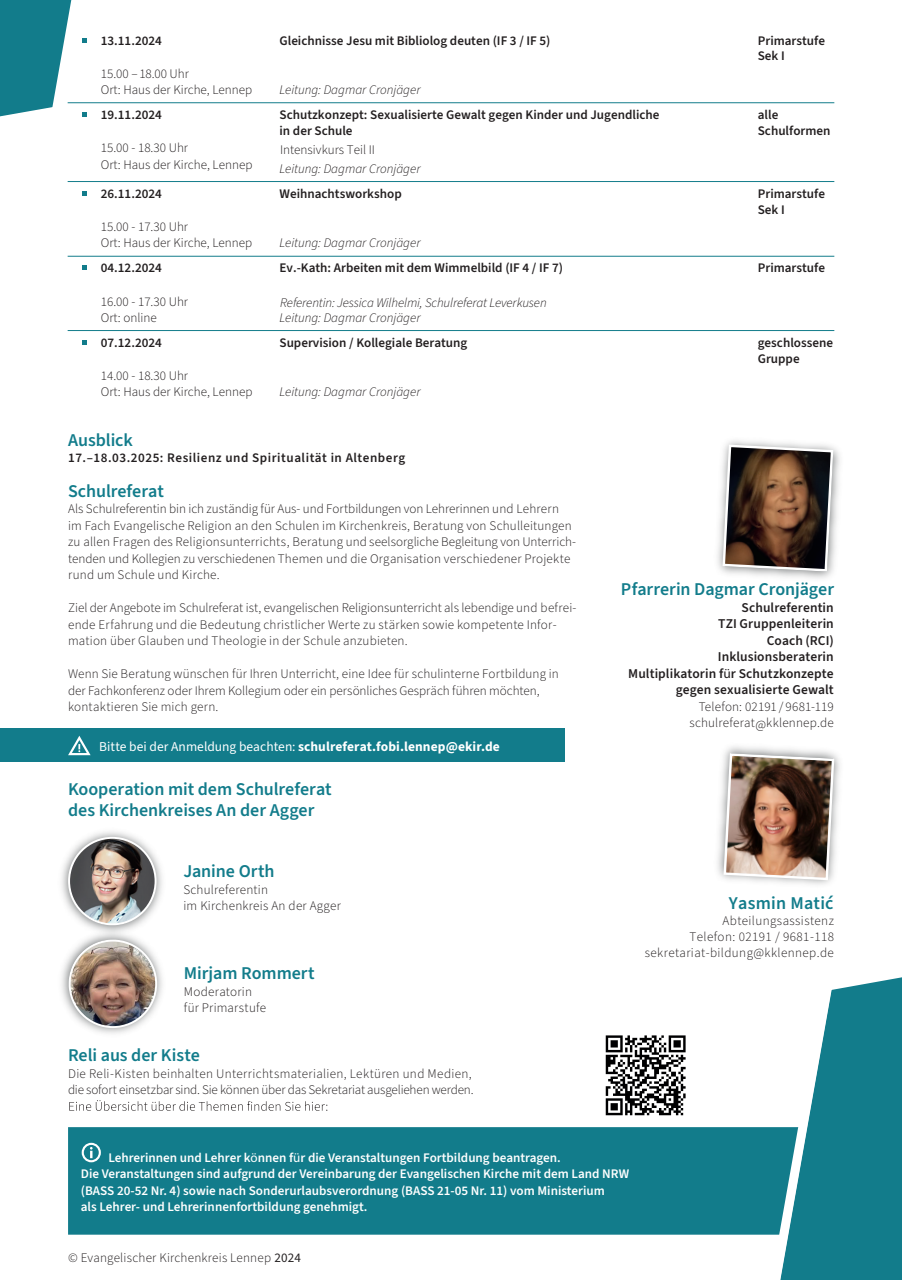
<style>
.page{position:relative;width:902px;height:1280px;background:#fff}
.page>*{position:absolute;margin:0;border:0;box-sizing:border-box;transform-origin:0 0}
.t1{font:600 18px/21px "Source Sans 3";letter-spacing:-.005em;color:#127c8b}
.t2{font:600 18px "Source Sans 3";letter-spacing:.015em;color:#127c8b}
.t3{font:600 13.5px/16.5px "Source Sans 3";letter-spacing:.005em;color:#231f20;text-align:right}
.t4{font:700 13.5px "Source Sans 3";letter-spacing:.005em;color:#fff}
.t5{font:300 13.2px/16.5px "Source Sans 3";letter-spacing:.01em;color:#231f20}
.t6{font:600 13.2px/15.8px "Source Sans 3";color:#231f20}
.t7{font:600 13.2px/16.5px "Source Sans 3";color:#fff}
.t8{font:italic 300 13.2px "Source Sans 3";color:#231f20}
.t9{font:300 13.2px/15.8px "Source Sans 3";letter-spacing:.03em;color:#231f20;text-align:right}
.t10{font:600 13.2px "Source Sans 3";letter-spacing:.04em;color:#231f20}
.s1{font-weight:400}
.s2{font-family:"Myriad Pro";font-weight:400}
</style>
<div class="page">
<img style="left:717px;top:440px;width:123px;height:139px">
<img style="left:717px;top:746px;width:123px;height:139px">
<svg style="left:721px;top:443px;width:113px;height:130px;background:#675449"></svg>
<img style="left:722px;top:752px;width:113px;height:129px">
<img style="left:61px;top:938px;width:102px;height:96px">
<img style="left:61px;top:831px;width:101px;height:107px">
<img style="left:69px;top:837px;width:86px;height:87px;border-radius:43px">
<div style="left:68px;top:836px;width:88px;height:89px;border:2px solid #fff;border-radius:50%"></div>
<img style="left:70px;top:940px;width:86px;height:87px;border-radius:43px">
<div style="left:69px;top:939px;width:88px;height:89px;border:2px solid #fff;border-radius:50%"></div>
<svg style="left:69px;top:1100px;width:258px;height:10px"></svg>
<div style="left:68px;top:1127px;width:683px;height:107px;background:#127c8b"></div>
<svg style="left:90px;top:1146px;width:3px;height:12px"></svg>
<div style="left:82px;top:1142px;width:19px;height:20px;border:2px solid #fff;border-radius:50%"></div>
<div style="left:0;top:729px;width:564px;height:33px;background:#127c8b"></div>
<svg style="left:68px;top:735px;width:23px;height:20px"></svg>
<svg style="left:751px;top:977px;width:150px;height:302px"></svg>
<hr style="left:68px;top:102px;width:766px;height:1px;background:#127c8b">
<hr style="left:68px;top:181px;width:766px;height:1px;background:#127c8b">
<svg style="left:0;top:0;width:109px;height:117px"></svg>
<svg style="left:82px;top:191px;width:4px;height:4px"></svg>
<hr style="left:68px;top:256px;width:766px;height:1px;background:#127c8b">
<svg style="left:82px;top:266px;width:4px;height:4px"></svg>
<svg style="left:605px;top:1035px;width:80px;height:80px"></svg>
<hr style="left:68px;top:330px;width:766px;height:1px;background:#127c8b">
<svg style="left:82px;top:340px;width:4px;height:4px"></svg>
<p class="t6" style="left:101px;top:32px;width:63px">13.11.2024</p>
<p class="t5" style="left:101px;top:65px;width:153px">15.00 – 18.00 Uhr<br>Ort: Haus der Kirche, Lennep</p>
<p class="t6" style="left:101px;top:107px;width:63px">19.11.2024</p>
<p class="t5" style="left:101px;top:139px;width:153px">15.00 - 18.30 Uhr<br>Ort: Haus der Kirche, Lennep</p>
<p class="t6" style="left:101px;top:185px;width:63px">26.11.2024</p>
<p class="t5" style="left:101px;top:218px;width:153px">15.00 - 17.30 Uhr<br>Ort: Haus der Kirche, Lennep</p>
<p class="t6" style="left:101px;top:260px;width:63px">04.12.2024</p>
<p class="t5" style="left:101px;top:293px;width:89px">16.00 - 17.30 Uhr<br>Ort: online</p>
<p class="t6" style="left:101px;top:334px;width:63px">07.12.2024</p>
<p class="t5" style="left:101px;top:367px;width:153px">14.00 - 18.30 Uhr<br>Ort: Haus der Kirche, Lennep</p>
<p class="t6" style="left:279px;top:32px;width:272px">Gleichnisse Jesu mit Bibliolog deuten (IF 3 / IF 5)</p>
<p class="t8" style="left:279px;top:82px;width:142px">Leitung: Dagmar Cronjäger</p>
<p class="t6" style="left:279px;top:107px;width:381px">Schutzkonzept: Sexualisierte Gewalt gegen Kinder und Jugendliche in der Schule</p>
<p class="t8" style="left:279px;top:161px;width:142px">Leitung: Dagmar Cronjäger</p>
<p class="t5" style="left:280px;top:141px;width:96px">Intensivkurs Teil II</p>
<p class="t6" style="left:279px;top:185px;width:124px">Weihnachtsworkshop</p>
<p class="t8" style="left:279px;top:235px;width:142px">Leitung: Dagmar Cronjäger</p>
<p class="t6" style="left:279px;top:260px;width:285px">Ev.-Kath: Arbeiten mit dem Wimmelbild (IF 4 / IF 7)</p>
<p class="t8" style="left:279px;top:309px;width:142px">Leitung: Dagmar Cronjäger</p>
<p class="t8" style="left:280px;top:294px;width:268px">Referentin: Jessica Wilhelmi, Schulreferat Leverkusen</p>
<p class="t6" style="left:279px;top:334px;width:189px">Supervision / Kollegiale Beratung</p>
<p class="t8" style="left:279px;top:384px;width:142px">Leitung: Dagmar Cronjäger</p>
<h1 class="t1" style="left:68px;top:429px;width:66px">Ausblick</h1>
<p class="t10" style="left:68px;top:449px;width:339px">17.–18.03.2025: Resilienz und Spiritualität in Altenberg</p>
<p class="t6" style="left:757px;top:32px;width:69px">Primarstufe<br>Sek I</p>
<p class="t6" style="left:757px;top:107px;width:74px">alle<br>Schulformen</p>
<p class="t6" style="left:757px;top:185px;width:69px">Primarstufe<br>Sek I</p>
<p class="t6" style="left:757px;top:260px;width:69px">Primarstufe</p>
<p class="t6" style="left:757px;top:334px;width:77px">geschlossene<br>Gruppe</p>
<h1 class="t1" style="left:68px;top:480px;width:97px">Schulreferat</h1>
<p class="t5" style="left:68px;top:500px;width:509px">Als Schulreferentin bin ich zuständig für Aus- und Fortbildungen von Lehrerinnen und Lehrern im Fach Evangelische Religion an den Schulen im Kirchenkreis, Beratung von Schulleitungen zu allen Fragen des Religionsunterrichts, Beratung und seelsorgliche Begleitung von Unterrich&shy;tenden und Kollegien zu verschiedenen Themen und die Organisation verschiedener Projekte rund um Schule und Kirche.</p>
<p class="t5" style="left:68px;top:599px;width:509px">Ziel der Angebote im Schulreferat ist, evangelischen Religionsunterricht als lebendige und befrei&shy;ende Erfahrung und die Bedeutung christlicher Werte zu stärken sowie kompetente Infor&shy;mation über Glauben und Theologie in der Schule anzubieten.</p>
<p class="t5" style="left:68px;top:665px;width:492px">Wenn Sie Beratung wünschen für Ihren Unterricht, eine Idee für schulinterne Fortbildung in der Fachkonferenz oder Ihrem Kollegium oder ein persönliches Gespräch führen möchten, kontaktieren Sie mich gern.</p>
<p class="t4" style="left:99px;top:737px;width:402px"><span class="s1">Bitte bei der Anmeldung beachten:</span> schulreferat.fobi.lennep@ekir.de</p>
<h1 class="t1" style="left:68px;top:778px;width:265px">Kooperation mit dem Schulreferat des Kirchenkreises An der Agger</h1>
<h1 class="t1" style="left:621px;top:579px;width:214px">Pfarrerin Dagmar Cronjäger</h1>
<p class="t3" style="left:628px;top:599px;width:207px">Schulreferentin<br>TZI Gruppenleiterin<br>Coach (RCI)<br>Inklusionsberaterin<br>Multiplikatorin f<span class="s2">ü</span>r Schutzkonzepte gegen sexualisierte Gewalt</p>
<p class="t5" style="left:689px;top:698px;width:146px;text-align:right">Telefon: 02191 / 9681-119 schulreferat@kklennep.de</p>
<h1 class="t1" style="left:183px;top:860px;width:93px">Janine Orth</h1>
<p class="t5" style="left:183px;top:881px;width:159px;line-height:15.8px">Schulreferentin<br>im Kirchenkreis An der Agger</p>
<h1 class="t2" style="left:728px;top:891px;width:106px">Yasmin Matić</h1>
<p class="t9" style="left:644px;top:913px;width:191px">Abteilungsassistenz<br>Telefon: 02191 / 9681-118 sekretariat-bildung@kklennep.de</p>
<h1 class="t1" style="left:184px;top:963px;width:132px">Mirjam Rommert</h1>
<p class="t5" style="left:184px;top:983px;width:84px">Moderatorin für Primarstufe</p>
<h1 class="t1" style="left:68px;top:1044px;width:133px">Reli aus der Kiste</h1>
<p class="t5" style="left:68px;top:1065px;width:407px">Die Reli-Kisten beinhalten Unterrichtsmaterialien, Lektüren und Medien, die sofort einsetzbar sind. Sie können über das Sekretariat ausgeliehen werden.</p>
<p class="t7" style="left:81px;top:1149px;width:549px;text-indent:27px">Lehrerinnen und Lehrer k<span class="s2">ö</span>nnen f<span class="s2">ü</span>r die Veranstaltungen Fortbildung beantragen.<br>Die Veranstaltungen sind aufgrund der Vereinbarung der Evangelischen Kirche mit dem Land NRW (BASS 20-52 Nr. 4) sowie nach Sonderurlaubsverordnung (BASS 21-05 Nr. 11) vom Ministerium<br>als Lehrer- und Lehrerinnenfortbildung genehmigt.</p>
<p class="t5" style="left:68px;top:1249px;width:234px">© Evangelischer Kirchenkreis Lennep <span class="s1">2024</span></p>
</div>
